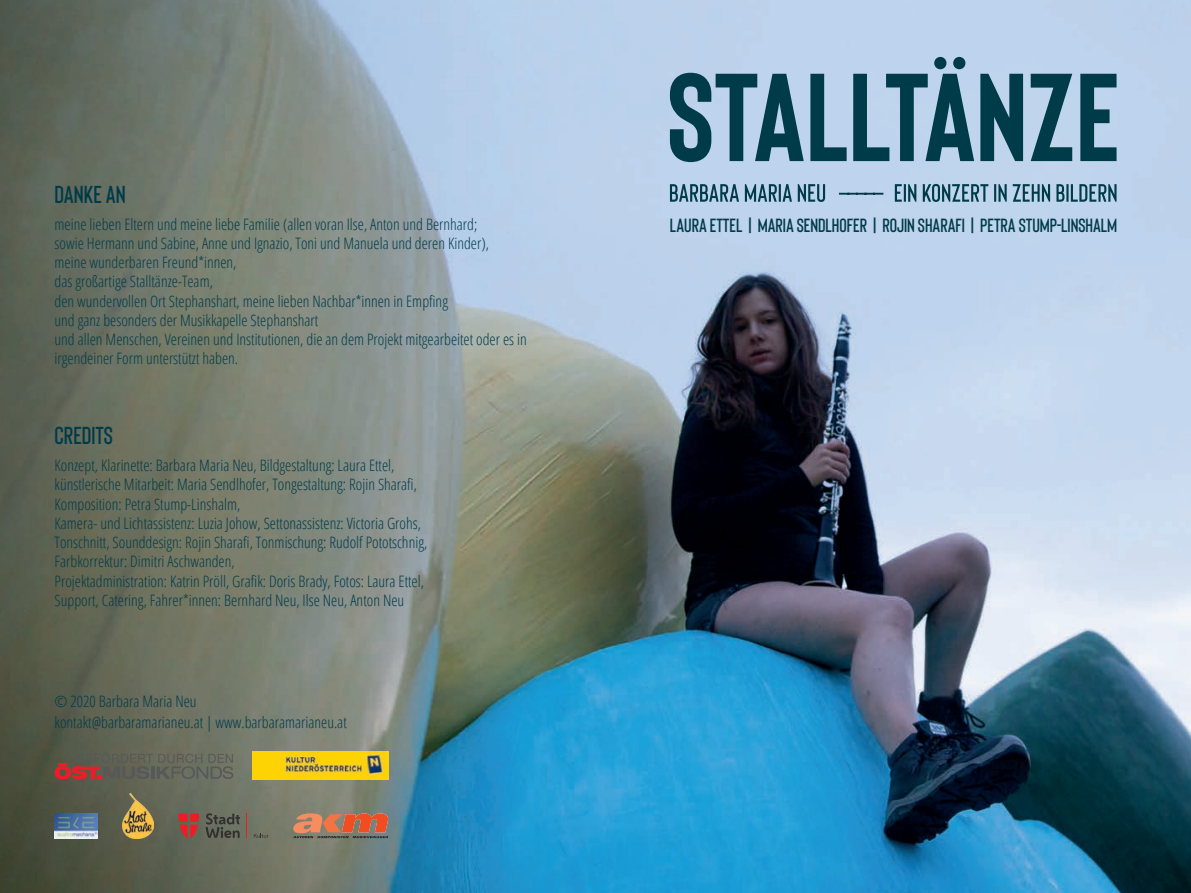
<style>
.page{position:relative;width:1191px;height:893px;background:#fff}
.page>*{position:absolute;margin:0;border:0;box-sizing:border-box;transform-origin:0 0}
.Überschrift_Rückseit{font:600 24.5px "Bison";color:#003b4a}
.t1{font:600 19.07px "Bison";color:#003b4a}
.Absatz_Rückseite{font:300 condensed 15.75px/19.2px "Open Sans";color:#003b4a}
</style>
<div class="page">
<img style="left:0;top:0;width:1191px;height:893px">
<svg style="left:670px;top:184px;width:446px;height:18px"></svg>
<svg style="left:670px;top:57px;width:446px;height:105px;fill:#bdd1eb"></svg>
<img style="left:55px;top:813px;width:43px;height:25px">
<img style="left:122px;top:794px;width:32px;height:44px">
<svg style="left:55px;top:752px;width:178px;height:27px"></svg>
<svg style="left:293px;top:813px;width:95px;height:25px"></svg>
<svg style="left:178px;top:814px;width:21px;height:24px"></svg>
<svg style="left:206px;top:813px;width:34px;height:25px"></svg>
<svg style="left:247px;top:814px;width:1px;height:24px"></svg>
<svg style="left:254px;top:833px;width:14px;height:5px"></svg>
<img style="left:252px;top:752px;width:136px;height:27px">
<p class="Überschrift_Rückseit" style="left:55px;top:179px;width:73px">DANKE AN</p>
<p class="Absatz_Rückseite" style="left:55px;top:214px;width:424px">meine lieben Eltern und meine liebe Familie (allen voran Ilse, Anton und Bernhard;</p>
<p class="Absatz_Rückseite" style="left:55px;top:233px;width:436px">sowie Hermann und Sabine, Anne und Ignazio, Toni und Manuela und deren Kinder),</p>
<p class="Absatz_Rückseite" style="left:55px;top:252px;width:183px">meine wunderbaren Freund*innen,</p>
<p class="Absatz_Rückseite" style="left:55px;top:271px;width:160px">das großartige Stalltänze-Team,</p>
<p class="Absatz_Rückseite" style="left:55px;top:291px;width:395px">den wundervollen Ort Stephanshart, meine lieben Nachbar*innen in Empfing</p>
<p class="Absatz_Rückseite" style="left:55px;top:310px;width:265px">und ganz besonders der Musikkapelle Stephanshart</p>
<p class="Absatz_Rückseite" style="left:55px;top:329px;width:474px">und allen Menschen, Vereinen und Institutionen, die an dem Projekt mitgearbeitet oder es in irgendeiner Form unterstützt haben.</p>
<p class="Überschrift_Rückseit" style="left:55px;top:420px;width:60px">CREDITS</p>
<p class="Absatz_Rückseite" style="left:55px;top:455px;width:341px">Konzept, Klarinette: Barbara Maria Neu, Bildgestaltung: Laura Ettel,</p>
<p class="Absatz_Rückseite" style="left:55px;top:474px;width:364px">künstlerische Mitarbeit: Maria Sendlhofer, Tongestaltung: Rojin Sharafi,</p>
<p class="Absatz_Rückseite" style="left:55px;top:494px;width:187px">Komposition: Petra Stump-Linshalm,</p>
<p class="Absatz_Rückseite" style="left:55px;top:513px;width:368px">Kamera- und Lichtassistenz: Luzia Johow, Settonassistenz: Victoria Grohs,</p>
<p class="Absatz_Rückseite" style="left:55px;top:532px;width:374px">Tonschnitt, Sounddesign: Rojin Sharafi, Tonmischung: Rudolf Pototschnig,</p>
<p class="Absatz_Rückseite" style="left:55px;top:551px;width:182px">Farbkorrektur: Dimitri Aschwanden,</p>
<p class="Absatz_Rückseite" style="left:55px;top:571px;width:371px">Projektadministration: Katrin Pröll, Grafik: Doris Brady, Fotos: Laura Ettel,</p>
<p class="Absatz_Rückseite" style="left:55px;top:590px;width:351px">Support, Catering, Fahrer*innen: Bernhard Neu, Ilse Neu, Anton Neu</p>
<p class="Absatz_Rückseite" style="left:55px;top:691px;width:143px">© 2020 Barbara Maria Neu</p>
<p class="Absatz_Rückseite" style="left:55px;top:712px;width:294px">kontakt@barbaramarianeu.at | www.barbaramarianeu.at</p>
<p class="t1" style="left:670px;top:213px;width:449px">LAURA ETTEL | MARIA SENDLHOFER | ROJIN SHARAFI | PETRA STUMP-LINSHALM</p>
</div>
